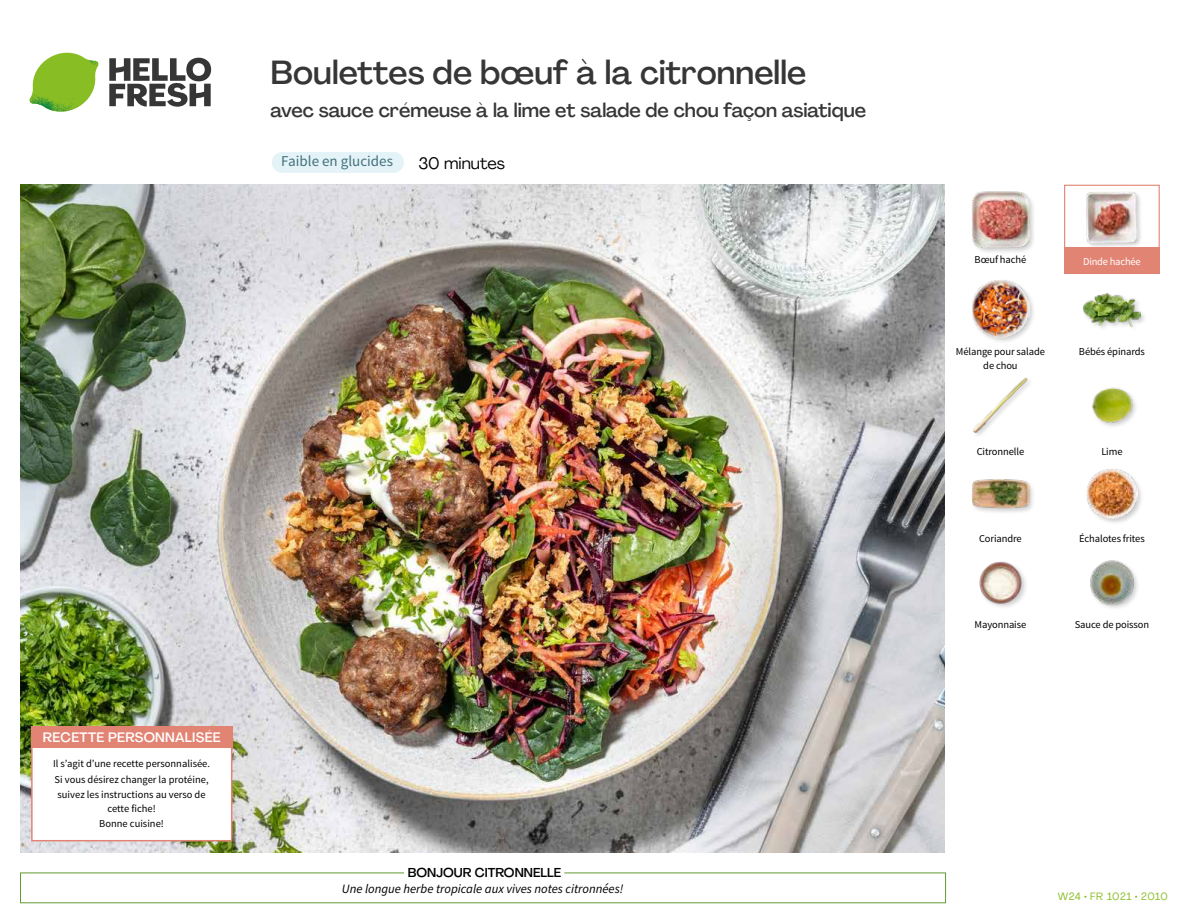
<style>
.page{position:relative;width:1188px;height:918px;background:#fff}
.page>*{position:absolute;margin:0;border:0;box-sizing:border-box;transform-origin:0 0}
.t1{font:500 33px "Agrandir";color:#373636}
.t2{font:500 19.5px "Agrandir";color:#373636}
.t3{font:16.5px "Agrandir";color:#000}
.t4{font:15px "Source Sans Pro";color:#43707c}
.t5{font:500 13.5px "Agrandir";letter-spacing:.02em;color:#fff}
.t6{font:italic 12.75px "Source Sans Pro";color:#000}
.t7{font:500 12.75px "Agrandir";color:#000}
.t8{font:10.5px/15.6px "Source Sans Pro";letter-spacing:-.01em;color:#000;text-align:center}
.t9{font:10.5px "Agrandir";letter-spacing:.05em;color:#89bd24}
.t10{font:10.5px "Source Sans Pro";letter-spacing:-.02em;color:#fff}
</style>
<div class="page">
<svg style="left:109px;top:57px;width:102px;height:50px"></svg>
<svg style="left:34px;top:53px;width:62px;height:40px"></svg>
<img style="left:67px;top:53px;width:32px;height:26px">
<img style="left:33px;top:75px;width:59px;height:11px">
<img style="left:29px;top:79px;width:61px;height:33px">
<img style="left:65px;top:86px;width:27px;height:25px">
<img style="left:21px;top:184px;width:924px;height:668px">
<div style="left:272px;top:152px;width:132px;height:21px;background:#e4f3f7;border-radius:10px"></div>
<img style="left:1090px;top:560px;width:48px;height:48px">
<img style="left:979px;top:561px;width:47px;height:46px">
<div style="left:1086px;top:468px;width:58px;height:57px;background:#000;opacity:.2"></div>
<img style="left:1087px;top:469px;width:50px;height:50px">
<div style="left:971px;top:478px;width:64px;height:37px;background:#000;opacity:.2"></div>
<img style="left:972px;top:478px;width:57px;height:37px">
<img style="left:1092px;top:387px;width:44px;height:39px">
<img style="left:973px;top:377px;width:56px;height:56px">
<div style="left:1082px;top:292px;width:65px;height:41px;background:#000;opacity:.2"></div>
<img style="left:1083px;top:292px;width:58px;height:41px">
<div style="left:971px;top:279px;width:65px;height:65px;background:#000;opacity:.2"></div>
<img style="left:972px;top:280px;width:57px;height:57px">
<div style="left:1085px;top:191px;width:58px;height:58px;background:#000;opacity:.2"></div>
<img style="left:1086px;top:191px;width:52px;height:52px">
<div style="left:971px;top:191px;width:65px;height:64px;background:#000;opacity:.2"></div>
<img style="left:972px;top:191px;width:57px;height:57px">
<div style="left:1064px;top:185px;width:96px;height:72px;border:1px solid #e28474"></div>
<div style="left:1064px;top:247px;width:96px;height:27px;background:#e28474"></div>
<div style="left:31px;top:726px;width:201px;height:115px;background:#fff;border:2px solid #e28474"></div>
<div style="left:31px;top:726px;width:202px;height:22px;background:#e28474"></div>
<h1 class="t1" style="left:271px;top:52px;width:537px">Boulettes de bœuf à la citronnelle</h1>
<h2 class="t2" style="left:271px;top:98px;width:597px">avec sauce crémeuse à la lime et salade de chou façon asiatique</h2>
<h3 class="t3" style="left:418px;top:153px;width:88px">30 minutes</h3>
<h3 class="t4" style="left:281px;top:151px;width:113px">Faible en glucides</h3>
<p class="t5" style="left:43px;top:729px;width:179px">RECETTE PERSONNALISÉE</p>
<p class="t8" style="left:53px;top:756px;width:158px;text-align:left">Il s’agit d’une recette personnalisée.<br>Si vous désirez changer la protéine, suivez les instructions au verso de</p>
<p class="t8" style="left:99px;top:801px;width:66px">cette fiche!<br>Bonne cuisine!</p>
<p class="t7" style="left:408px;top:864px;width:155px">BONJOUR CITRONNELLE</p>
<p class="t6" style="left:342px;top:880px;width:283px">Une longue herbe tropicale aux vives notes citronnées!</p>
<p class="t8" style="left:975px;top:252px;width:53px">Bœuf haché</p>
<p class="t10" style="left:1083px;top:255px;width:59px">Dinde hachée</p>
<p class="t8" style="left:956px;top:345px;width:90px;line-height:13.5px">Mélange pour salade de chou</p>
<p class="t8" style="left:977px;top:444px;width:49px">Citronnelle</p>
<p class="t8" style="left:1079px;top:344px;width:68px">Bébés épinards</p>
<p class="t8" style="left:1101px;top:444px;width:23px">Lime</p>
<p class="t8" style="left:979px;top:531px;width:44px">Coriandre</p>
<p class="t8" style="left:975px;top:617px;width:53px">Mayonnaise</p>
<p class="t8" style="left:1079px;top:531px;width:67px">Échalotes frites</p>
<p class="t8" style="left:1075px;top:617px;width:76px">Sauce de poisson</p>
<p class="t9" style="left:1058px;top:890px;width:112px">W24 • FR 1021 • 2010</p>
</div>
